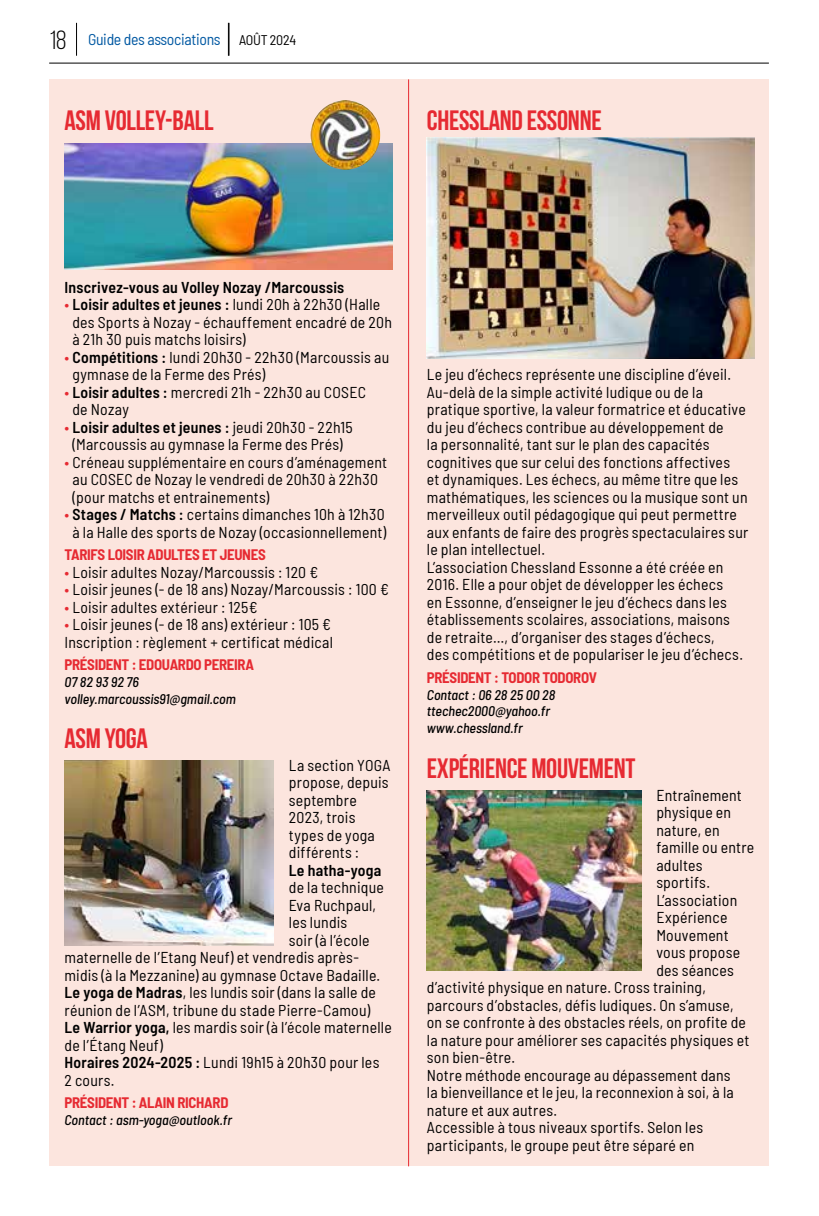
<style>
.page{position:relative;width:819px;height:1216px;background:#fff}
.page>*{position:absolute;margin:0;border:0;box-sizing:border-box;transform-origin:0 0}
.t1{font:700 28px "Bebas Neue";letter-spacing:-.01em;color:#e62a32}
.t2{font:26.25px "Bebas Neue";color:#000}
.t3{font:semi-condensed 15.75px/17.5px "Barlow";letter-spacing:.015em;color:#000}
.t4{font:600 semi-condensed 15.75px "Barlow";letter-spacing:.015em;color:#000}
.t5{font:semi-condensed 15.75px "Barlow";letter-spacing:-.02em;color:#0058a2}
.t6{font:700 semi-condensed 14.88px "Barlow";letter-spacing:-.02em;color:#e62a32}
.t7{font:italic 500 semi-condensed 14px/16.6px "Barlow";color:#000}
.t8{font:semi-condensed 14px "Barlow";letter-spacing:-.02em;color:#000}
.s1{color:#e62a32}
.s2{font-weight:600}
</style>
<div class="page">
<hr style="left:49px;top:63px;width:719px;height:1px;background:#000">
<hr style="left:76px;top:23px;width:1px;height:33px;background:#000">
<hr style="left:228px;top:23px;width:1px;height:33px;background:#000">
<div style="left:50px;top:79px;width:719px;height:1087px;background:#fce5de"></div>
<img style="left:64px;top:760px;width:210px;height:185px">
<img style="left:427px;top:138px;width:327px;height:221px">
<img style="left:427px;top:790px;width:214px;height:180px">
<hr style="left:408px;top:79px;width:1px;height:1087px;background:#e62a32">
<img style="left:64px;top:144px;width:328px;height:126px">
<img style="left:311px;top:100px;width:69px;height:70px;border-radius:35px">
<h2 class="t2" style="left:49px;top:26px;width:19px">18</h2>
<p class="t5" style="left:88px;top:28px;width:134px">Guide des associations</p>
<p class="t8" style="left:239px;top:30px;width:58px">AOÛT 2024</p>
<h1 class="t1" style="left:64px;top:105px;width:150px">ASM VOLLEY-BALL</h1>
<h1 class="t1" style="left:427px;top:105px;width:176px">CHESSLAND ESSONNE</h1>
<p class="t4" style="left:64px;top:276px;width:281px">Inscrivez-vous au Volley Nozay /Marcoussis</p>
<p class="t3" style="left:72px;top:295px;width:321px;text-indent:-8px"><span class="s1">•</span> <span class="s2">Loisir adultes et jeunes :</span> lundi 20h à 22h30 (Halle des Sports à Nozay - échauffement encadré de 20h à 21h 30 puis matchs loisirs)</p>
<p class="t3" style="left:72px;top:347px;width:318px;text-indent:-8px"><span class="s1">•</span> <span class="s2">Compétitions :</span> lundi 20h30 - 22h30 (Marcoussis au gymnase de la Ferme des Prés)</p>
<p class="t3" style="left:72px;top:382px;width:295px;text-indent:-8px"><span class="s1">•</span> <span class="s2">Loisir adultes :</span> mercredi 21h - 22h30 au COSEC de Nozay</p>
<p class="t3" style="left:64px;top:417px;width:289px;text-align:center"><span class="s1">•</span> <span class="s2">Loisir adultes et jeunes :</span> jeudi 20h30 - 22h15 (Marcoussis au gymnase la Ferme des Prés)</p>
<p class="t3" style="left:72px;top:452px;width:316px;text-indent:-8px"><span class="s1">•</span> Créneau supplémentaire en cours d’aménagement au COSEC de Nozay le vendredi de 20h30 à 22h30 (pour matchs et entrainements)</p>
<p class="t3" style="left:64px;top:504px;width:323px;text-align:center"><span class="s1">•</span> <span class="s2">Stages / Matchs :</span> certains dimanches 10h à 12h30 à la Halle des sports de Nozay (occasionnellement)</p>
<p class="t6" style="left:64px;top:544px;width:203px">TARIFS LOISIR ADULTES ET JEUNES</p>
<p class="t3" style="left:64px;top:562px;width:255px"><span class="s1">•</span> Loisir adultes Nozay/Marcoussis : 120 €</p>
<p class="t3" style="left:64px;top:579px;width:326px"><span class="s1">•</span> Loisir jeunes (- de 18 ans) Nozay/Marcoussis : 100 €</p>
<p class="t3" style="left:64px;top:597px;width:195px"><span class="s1">•</span> Loisir adultes extérieur : 125€</p>
<p class="t3" style="left:64px;top:614px;width:270px"><span class="s1">•</span> Loisir jeunes (- de 18 ans) extérieur : 105 €<br>Inscription : règlement + certificat médical</p>
<p class="t6" style="left:64px;top:654px;width:191px">PRÉSIDENT : EDOUARDO PEREIRA</p>
<p class="t7" style="left:64px;top:672px;width:173px">07 82 93 92 76 volley.marcoussis91@gmail.com</p>
<h1 class="t1" style="left:64px;top:723px;width:85px">ASM YOGA</h1>
<p class="t3" style="left:289px;top:755px;width:103px">La section YOGA propose, depuis septembre<br>2023, trois types de yoga différents :</p>
<p class="t4" style="left:289px;top:858px;width:94px">Le hatha-yoga</p>
<p class="t3" style="left:289px;top:877px;width:96px">de la technique</p>
<p class="t3" style="left:289px;top:895px;width:89px">Eva Ruchpaul,</p>
<p class="t3" style="left:289px;top:912px;width:60px">les lundis</p>
<p class="t3" style="left:289px;top:930px;width:82px">soir (à l’école</p>
<p class="t3" style="left:64px;top:947px;width:296px">maternelle de l’Etang Neuf) et vendredis après-</p>
<p class="t3" style="left:64px;top:965px;width:317px">midis (à la Mezzanine) au gymnase Octave Badaille.</p>
<p class="t3" style="left:64px;top:982px;width:313px"><span class="s2">Le yoga de Madras</span>, les lundis soir (dans la salle de</p>
<p class="t3" style="left:64px;top:1000px;width:307px">réunion de l’ASM, tribune du stade Pierre-Camou)</p>
<p class="t3" style="left:64px;top:1017px;width:329px"><span class="s2">Le Warrior yoga,</span> les mardis soir (à l’école maternelle</p>
<p class="t3" style="left:64px;top:1035px;width:100px">de l’Étang Neuf)</p>
<p class="t3" style="left:64px;top:1052px;width:316px"><span class="s2">Horaires 2024-2025 :</span> Lundi 19h15 à 20h30 pour les</p>
<p class="t3" style="left:64px;top:1070px;width:52px">2 cours.</p>
<p class="t6" style="left:64px;top:1092px;width:165px">PRÉSIDENT : ALAIN RICHARD</p>
<p class="t7" style="left:64px;top:1110px;width:169px">Contact : asm-yoga@outlook.fr</p>
<p class="t3" style="left:427px;top:365px;width:323px">Le jeu d’échecs représente une discipline d’éveil.<br>Au-delà de la simple activité ludique ou de la pratique sportive, la valeur formatrice et éducative du jeu d’échecs contribue au développement de<br>la personnalité, tant sur le plan des capacités cognitives que sur celui des fonctions affectives<br>et dynamiques. Les échecs, au même titre que les mathématiques, les sciences ou la musique sont un merveilleux outil pédagogique qui peut permettre aux enfants de faire des progrès spectaculaires sur le plan intellectuel.<br>L’association Chessland Essonne a été créée en 2016. Elle a pour objet de développer les échecs<br>en Essonne, d’enseigner le jeu d’échecs dans les établissements scolaires, associations, maisons de retraite…, d’organiser des stages d’échecs,<br>des compétitions et de populariser le jeu d’échecs.</p>
<p class="t6" style="left:427px;top:666px;width:172px">PRÉSIDENT : TODOR TODOROV</p>
<p class="t7" style="left:427px;top:685px;width:130px">Contact : 06 28 25 00 28 ttechec2000@yahoo.fr www.chessland.fr</p>
<h1 class="t1" style="left:427px;top:753px;width:210px">EXPÉRIENCE MOUVEMENT</h1>
<p class="t3" style="left:656px;top:785px;width:87px">Entraînement</p>
<p class="t3" style="left:656px;top:802px;width:76px">physique en</p>
<p class="t3" style="left:656px;top:820px;width:65px">nature, en</p>
<p class="t3" style="left:656px;top:837px;width:99px">famille ou entre</p>
<p class="t3" style="left:656px;top:855px;width:48px">adultes</p>
<p class="t3" style="left:656px;top:872px;width:55px">sportifs.</p>
<p class="t3" style="left:656px;top:890px;width:82px">L’association</p>
<p class="t3" style="left:656px;top:907px;width:73px">Expérience</p>
<p class="t3" style="left:656px;top:925px;width:74px">Mouvement</p>
<p class="t3" style="left:656px;top:942px;width:85px">vous propose</p>
<p class="t3" style="left:656px;top:960px;width:79px">des séances</p>
<p class="t3" style="left:427px;top:977px;width:280px">d’activité physique en nature. Cross training,</p>
<p class="t3" style="left:427px;top:995px;width:308px">parcours d’obstacles, défis ludiques. On s’amuse,</p>
<p class="t3" style="left:427px;top:1012px;width:320px">on se confronte à des obstacles réels, on profite de</p>
<p class="t3" style="left:427px;top:1030px;width:324px">la nature pour améliorer ses capacités physiques et</p>
<p class="t3" style="left:427px;top:1047px;width:90px">son bien-être.</p>
<p class="t3" style="left:427px;top:1065px;width:305px">Notre méthode encourage au dépassement dans</p>
<p class="t3" style="left:427px;top:1082px;width:308px">la bienveillance et le jeu, la reconnexion à soi, à la</p>
<p class="t3" style="left:427px;top:1100px;width:132px">nature et aux autres.</p>
<p class="t3" style="left:427px;top:1117px;width:278px">Accessible à tous niveaux sportifs. Selon les</p>
<p class="t3" style="left:427px;top:1135px;width:269px">participants, le groupe peut être séparé en</p>
</div>
